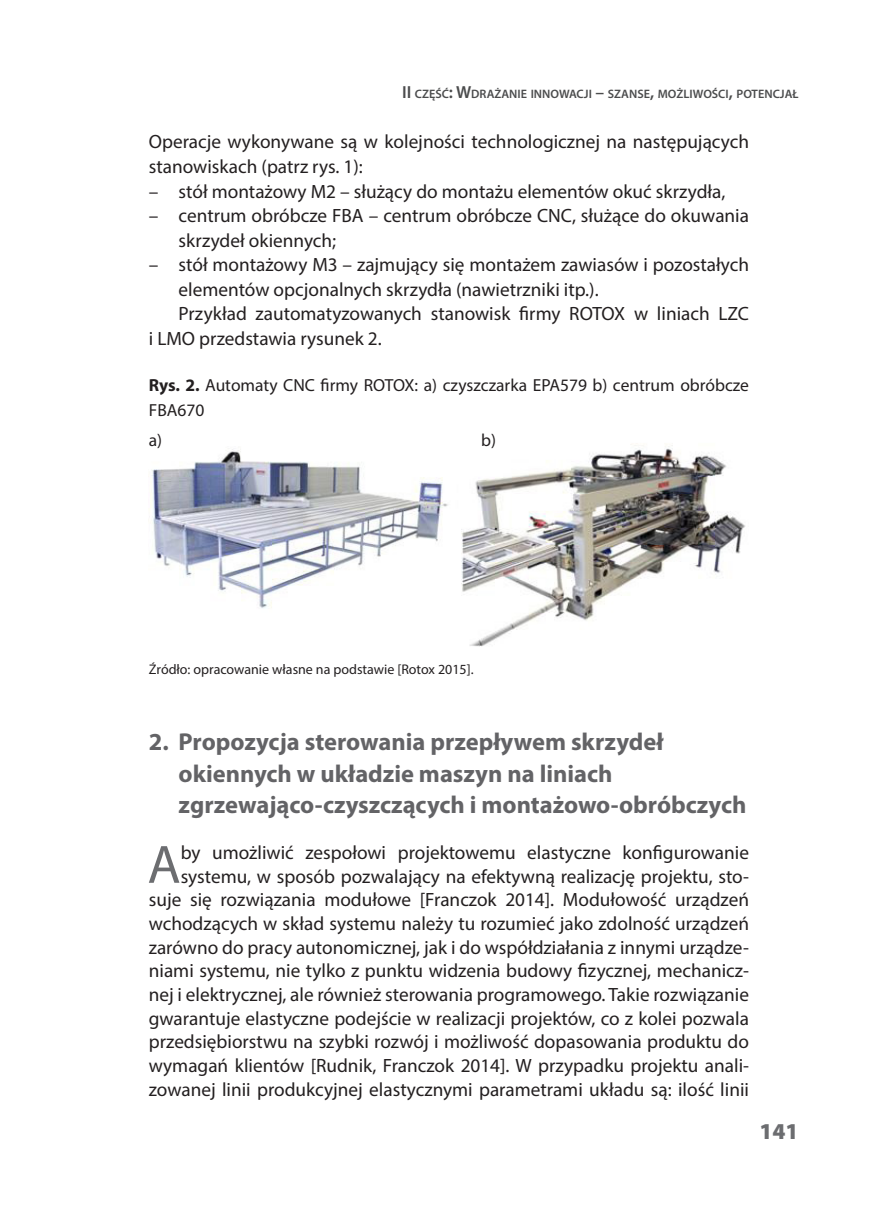
<style>
.page{position:relative;width:883px;height:1231px;background:#fff}
.page>*{position:absolute;margin:0;border:0;box-sizing:border-box;transform-origin:0 0}
.t1{font:54.25px "Myriad Pro";color:#6c6d70}
.t2{font:700 24.5px/31.5px "Myriad Pro";color:#636366}
.t3{font:900 22.75px "Myriad Pro";color:#6c6d70}
.t4{font:19.25px/23.6px "Myriad Pro";color:#231f20}
.t5{font:17.5px/24.5px "Myriad Pro";color:#231f20}
.t6{font:14px "Myriad Pro";color:#231f20}
.t7{font:600 12.25px "Myriad Pro";color:#4b4c4d}
.s1{font-size:17.5px}
.s2{font-weight:700}
</style>
<div class="page">
<img style="left:150px;top:449px;width:298px;height:159px">
<img style="left:461px;top:444px;width:285px;height:203px">
<p class="t7" style="left:402px;top:86px;width:398px"><span class="s1">II</span> CZĘŚĆ<span class="s1">: W</span>DRAŻANIE INNOWACJI <span class="s1">–</span> SZANSE<span class="s1">,</span> MOŻLIWOŚCI<span class="s1">,</span> POTENCJAŁ</p>
<p class="t4" style="left:149px;top:129px;width:602px;line-height:24.5px">Operacje wykonywane są w kolejności technologicznej na następujących stanowiskach (patrz rys. 1):</p>
<p class="t4" style="left:149px;top:179px;width:578px">– stół montażowy M2 – służący do montażu elementów okuć skrzydła,</p>
<p class="t4" style="left:179px;top:203px;width:572px;line-height:24.5px;text-indent:-30px">– centrum obróbcze FBA – centrum obróbcze CNC, służące do okuwania skrzydeł okiennych;</p>
<p class="t4" style="left:149px;top:252px;width:602px">– stół montażowy M3 – zajmujący się montażem zawiasów i pozostałych</p>
<p class="t4" style="left:179px;top:277px;width:422px">elementów opcjonalnych skrzydła (nawietrzniki itp.).</p>
<p class="t4" style="left:179px;top:301px;width:572px">Przykład zautomatyzowanych stanowisk firmy ROTOX w liniach LZC</p>
<p class="t4" style="left:149px;top:326px;width:234px">i LMO przedstawia rysunek 2.</p>
<p class="t5" style="left:149px;top:373px;width:602px"><span class="s2">Rys. 2.</span> Automaty CNC firmy ROTOX: a) czyszczarka EPA579 b) centrum obróbcze<br>FBA670</p>
<p class="t5" style="left:149px;top:428px;width:15px">a)</p>
<p class="t5" style="left:481px;top:428px;width:16px">b)</p>
<p class="t6" style="left:149px;top:660px;width:326px">Źródło: opracowanie własne na podstawie [Rotox 2015].</p>
<p class="t2" style="left:179px;top:725px;width:569px;text-indent:-30px">2. Propozycja sterowania przepływem skrzydeł okiennych w układzie maszyn na liniach zgrzewająco-czyszczących i montażowo-obróbczych</p>
<h1 class="t1" style="left:147px;top:831px;width:35px">A</h1>
<p class="t4" style="left:149px;top:840px;width:602px;text-align:right">by umożliwić zespołowi projektowemu elastyczne konfigurowanie systemu, w sposób pozwalający na efektywną realizację projektu, sto&shy;suje się rozwiązania modułowe [Franczok 2014]. Modułowość urządzeń wchodzących w skład systemu należy tu rozumieć jako zdolność urządzeń zarówno do pracy autonomicznej, jak i do współdziałania z innymi urządze&shy;niami systemu, nie tylko z punktu widzenia budowy fizycznej, mechanicz&shy;nej i elektrycznej, ale również sterowania programowego. Takie rozwiązanie gwarantuje elastyczne podejście w realizacji projektów, co z kolei pozwala przedsiębiorstwu na szybki rozwój i możliwość dopasowania produktu do wymagań klientów [Rudnik, Franczok 2014]. W przypadku projektu anali&shy;zowanej linii produkcyjnej elastycznymi parametrami układu są: ilość linii</p>
<p class="t3" style="left:760px;top:1115px;width:41px">141</p>
</div>
